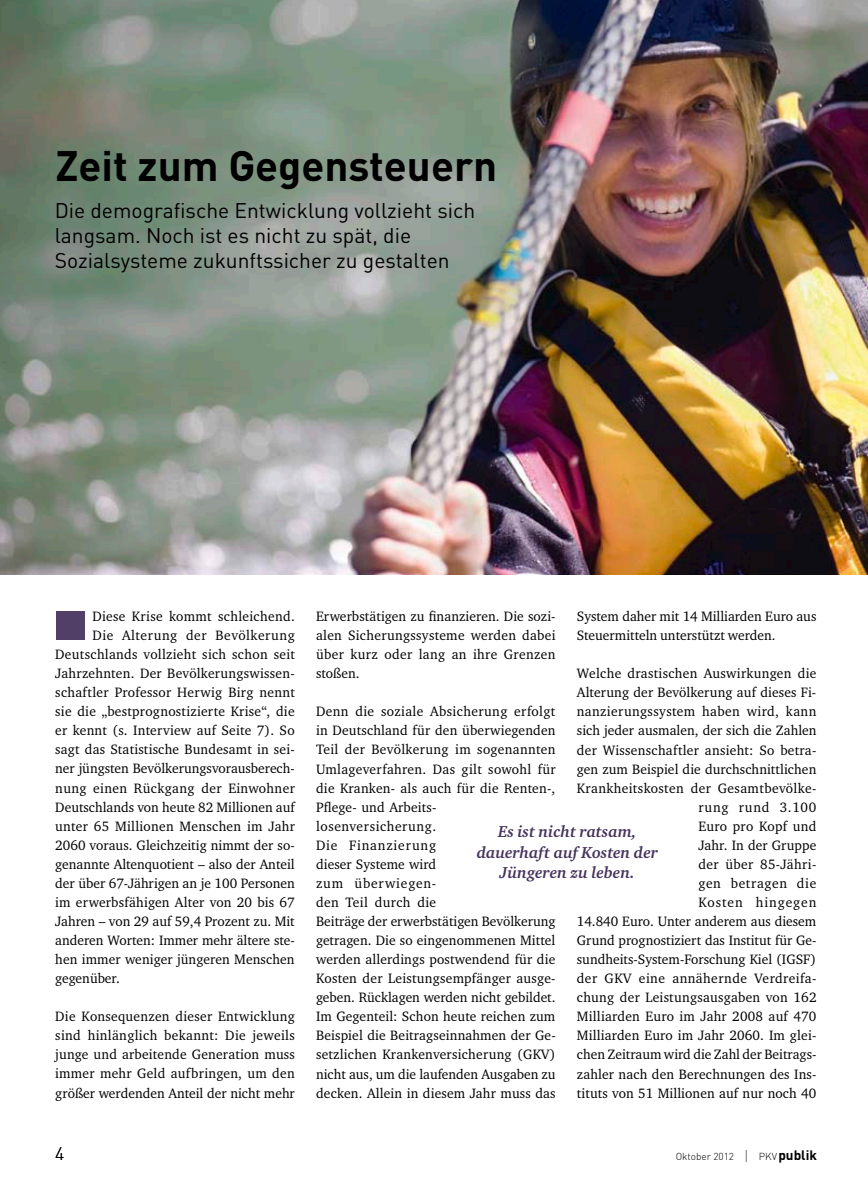
<style>
.page{position:relative;width:868px;height:1187px;background:#fff}
.page>*{position:absolute;margin:0;border:0;box-sizing:border-box;transform-origin:0 0}
.t1{font:700 42px "DINOT";color:#000}
.t2{font:21px/25.2px "DINOT";color:#000}
.t3{font:300 18px "DINOT";color:#000}
.t4{font:italic 700 16.2px/20.4px "Charter ITC Std";color:#46345d;text-align:center}
.t5{font:13.95px/19px "Charter ITC Std";letter-spacing:.01em;color:#000;text-align:justify}
.t6{font:13.95px "Charter ITC Std";letter-spacing:.04em;color:#000}
.t7{font:300 10.05px "DINOT";color:#000}
.s1{font-size:14.1px}
.s2{font-weight:700;font-size:13.5px}
</style>
<div class="page">
<img style="left:0;top:0;width:867px;height:574px">
<div style="left:56px;top:611px;width:29px;height:29px;background:#523f67"></div>
<h1 class="t1" style="left:55px;top:138px;width:443px">Zeit zum Gegensteuern</h1>
<h2 class="t2" style="left:55px;top:197px;width:422px">Die demografische Entwicklung vollzieht sich langsam. Noch ist es nicht zu spät, die<br>Sozialsysteme zukunftssicher zu gestalten</h2>
<p class="t5" style="left:92px;top:606px;width:204px">Diese Krise kommt schleichend.</p>
<p class="t6" style="left:92px;top:626px;width:204px">Die Alterung der Bevölkerung</p>
<p class="t5" style="left:55px;top:644px;width:241px">Deutschlands vollzieht sich schon seit</p>
<p class="t5" style="left:55px;top:663px;width:241px">Jahrzehnten. Der Bevölkerungswissen-</p>
<p class="t5" style="left:55px;top:682px;width:241px">schaftler Professor Herwig Birg nennt</p>
<p class="t5" style="left:55px;top:701px;width:241px">sie die „bestprognostizierte Krise“, die</p>
<p class="t5" style="left:55px;top:720px;width:241px">er kennt (s. Interview auf Seite 7). So</p>
<p class="t5" style="left:55px;top:739px;width:241px">sagt das Statistische Bundesamt in sei-</p>
<p class="t5" style="left:55px;top:759px;width:241px">ner jüngsten Bevölkerungsvorausberech-</p>
<p class="t5" style="left:55px;top:778px;width:241px">nung einen Rückgang der Einwohner</p>
<p class="t5" style="left:55px;top:797px;width:241px">Deutschlands von heute 82 Millionen auf</p>
<p class="t5" style="left:55px;top:816px;width:241px">unter 65 Millionen Menschen im Jahr</p>
<p class="t5" style="left:55px;top:835px;width:241px">2060 voraus. Gleichzeitig nimmt der so-</p>
<p class="t5" style="left:55px;top:854px;width:241px">genannte Altenquotient – also der Anteil</p>
<p class="t5" style="left:55px;top:873px;width:241px">der über 67-Jährigen an je 100 Personen</p>
<p class="t5" style="left:55px;top:892px;width:241px">im erwerbsfähigen Alter von 20 bis 67</p>
<p class="t5" style="left:55px;top:911px;width:241px">Jahren – von 29 auf 59,4 Prozent zu. Mit</p>
<p class="t5" style="left:55px;top:930px;width:241px">anderen Worten: Immer mehr ältere ste-</p>
<p class="t5" style="left:55px;top:949px;width:241px">hen immer weniger jüngeren Menschen</p>
<p class="t5" style="left:55px;top:968px;width:66px">gegenüber.</p>
<p class="t5" style="left:55px;top:1006px;width:241px">Die Konsequenzen dieser Entwicklung sind hinlänglich bekannt: Die jeweils junge und arbeitende Generation muss immer mehr Geld aufbringen, um den größer werdenden Anteil der nicht mehr</p>
<p class="t3" style="left:55px;top:1141px;width:11px">4</p>
<p class="t5" style="left:316px;top:606px;width:241px">Erwerbstätigen zu finanzieren. Die sozi&shy;alen Sicherungssysteme werden dabei über kurz oder lang an ihre Grenzen stoßen.</p>
<p class="t5" style="left:316px;top:701px;width:241px;text-align:left">Denn die soziale Absicherung erfolgt in Deutschland für den überwiegenden Teil der Bevölkerung im sogenannten Umlageverfahren. Das gilt sowohl für die Kranken- als auch für die Renten-, Pflege- und Arbeits&shy;losenversicherung.<br>Die Finanzierung<br>dieser Systeme wird<br>zum überwiegen-<br>den Teil durch die<br>Beiträge der erwerbstätigen Bevölkerung getragen. Die so eingenommenen Mittel werden allerdings postwendend für die Kosten der Leistungsempfänger ausge&shy;geben. Rücklagen werden nicht gebildet.<br>Im Gegenteil: Schon heute reichen zum Beispiel die Beitragseinnahmen der Ge&shy;setzlichen Krankenversicherung (GKV) nicht aus, um die laufenden Ausgaben zu decken. Allein in diesem Jahr muss das</p>
<p class="t5" style="left:577px;top:606px;width:241px">System daher mit 14 Milliarden Euro aus<br>Steuermitteln unterstützt werden.</p>
<p class="t5" style="left:577px;top:663px;width:241px;text-align:right">Welche drastischen Auswirkungen die Alterung der Bevölkerung auf dieses Fi&shy;nanzierungssystem haben wird, kann sich jeder ausmalen, der sich die Zahlen der Wissenschaftler ansieht: So betra&shy;gen zum Beispiel die durchschnittlichen Krankheitskosten der Gesamtbevölke&shy;rung rund 3.100<br>Euro pro Kopf und<br>Jahr. In der Gruppe<br>der über 85-Jähri-<br>gen betragen die<br>Kosten hingegen<br>14.840 Euro. Unter anderem aus diesem Grund prognostiziert das Institut für Ge&shy;sundheits-System-Forschung Kiel (IGSF) der GKV eine annähernde Verdreifa&shy;chung der Leistungsausgaben von 162<br>Milliarden Euro im Jahr 2008 auf 470<br>Milliarden Euro im Jahr 2060. Im glei&shy;chen Zeitraum wird die Zahl der Beitrags&shy;zahler nach den Berechnungen des Ins&shy;tituts von 51 Millionen auf nur noch 40</p>
<p class="t4" style="left:476px;top:821px;width:183px">Es ist nicht ratsam, dauerhaft auf Kosten der<br>Jüngeren zu leben.</p>
<p class="t7" style="left:675px;top:1149px;width:143px">Oktober 2012 <span class="s1">|</span> pkv <span class="s2">publik</span></p>
</div>
